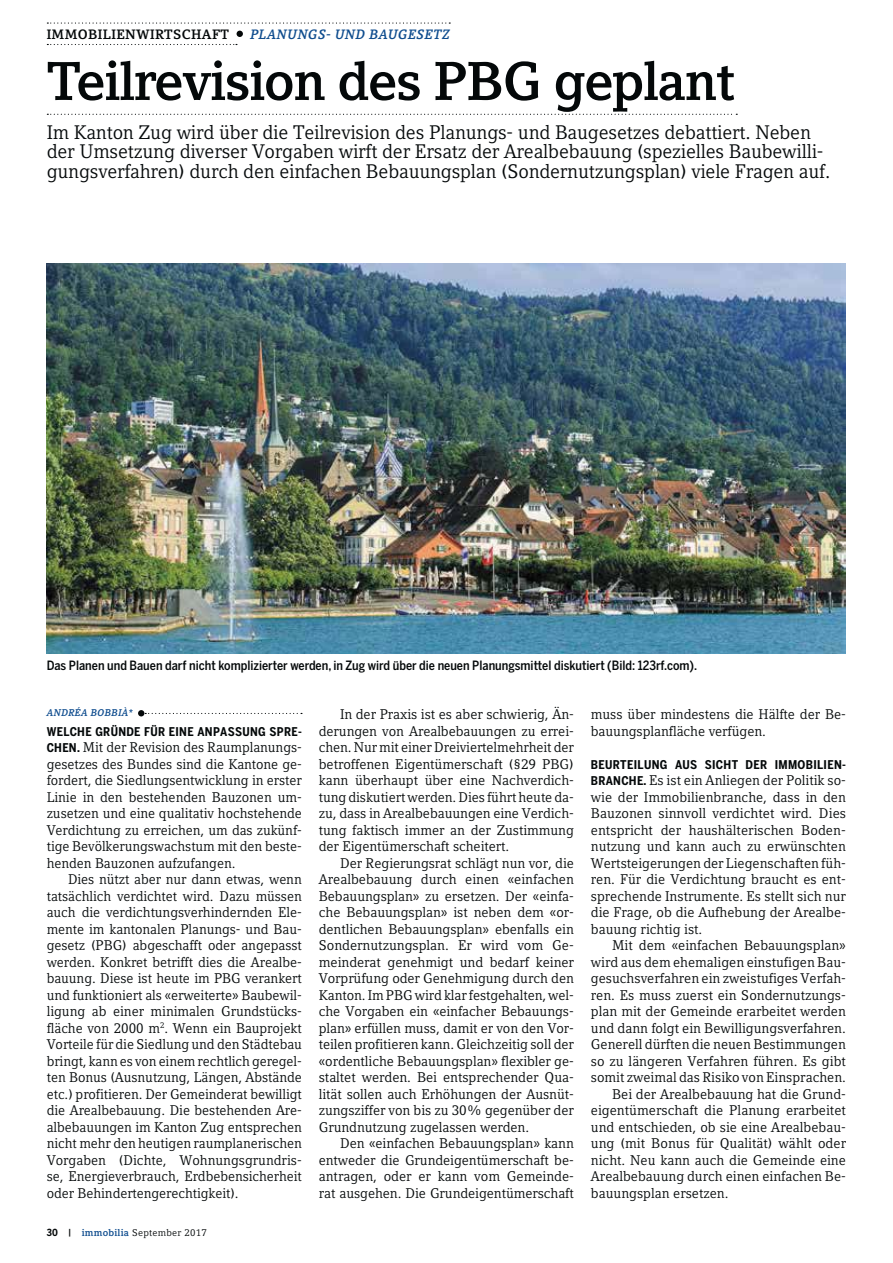
<style>
.page{position:relative;width:893px;height:1263px;background:#fff}
.page>*{position:absolute;margin:0;border:0;box-sizing:border-box;transform-origin:0 0}
.t1{font:700 54px "Compatil Letter LT Pro";letter-spacing:-.025em;color:#040809}
.t2{font:19.5px/19.5px "Compatil Letter LT Pro";letter-spacing:-.01em;color:#040809}
.t3{font:13.95px/16.5px "Compatil Letter LT Pro";color:#040809;text-align:justify}
.t4{font:italic 700 13.5px "Compatil Letter LT Pro";letter-spacing:.025em;color:#0e4c8e}
.t5{font:700 13.5px "Compatil Letter LT Pro";letter-spacing:.025em;color:#040809}
.t6{font:500 12.75px "Benton Sans Cond";color:#040809}
.t7{font:700 12px "Benton Sans Cond";letter-spacing:.025em;color:#040809}
.t8{font:9.75px "Compatil Letter LT Pro";letter-spacing:.025em;color:#040809}
.t9{font:italic 700 9.75px "Compatil Letter LT Pro";letter-spacing:.025em;color:#0e4c8e}
.s1{font-family:"Benton Sans Cond";font-weight:700;font-size:12px}
.s2{font-family:"Benton Sans Cond";font-weight:700}
.s3{font-weight:700}
.s4{font-weight:700;color:#0e4c8e}
</style>
<div class="page">
<svg style="left:47px;top:22px;width:403px;height:2px"></svg>
<svg style="left:47px;top:44px;width:190px;height:1px"></svg>
<svg style="left:237px;top:31px;width:6px;height:6px"></svg>
<svg style="left:138px;top:710px;width:164px;height:6px"></svg>
<svg style="left:47px;top:114px;width:690px;height:1px"></svg>
<img style="left:47px;top:264px;width:799px;height:389px">
<p class="t5" style="left:47px;top:29px;width:184px">IMMOBILIENWIRTSCHAFT</p>
<p class="t4" style="left:250px;top:26px;width:201px">PLANUNGS- UND BAUGESETZ</p>
<h1 class="t1" style="left:47px;top:60px;width:690px">Teilrevision des PBG geplant</h1>
<p class="t2" style="left:47px;top:124px;width:785px">Im Kanton Zug wird über die Teilrevision des Planungs- und Baugesetzes debattiert. Neben der Umsetzung diverser Vorgaben wirft der Ersatz der Arealbebauung (spezielles Baubewilli&shy;gungsverfahren) durch den einfachen Bebauungsplan (Sondernutzungsplan) viele Fragen auf.</p>
<p class="t6" style="left:47px;top:661px;width:652px">Das Planen und Bauen darf nicht komplizierter werden, in Zug wird über die neuen Planungsmittel diskutiert (Bild: 123rf.com).</p>
<p class="t9" style="left:47px;top:707px;width:87px">ANDRÉA BOBBIÀ*</p>
<p class="t7" style="left:47px;top:727px;width:256px">WELCHE GRÜNDE FÜR EINE ANPASSUNG SPRE-</p>
<p class="t3" style="left:47px;top:741px;width:257px"><span class="s1">CHEN.</span> Mit der Revision des Raumplanungs&shy;gesetzes des Bundes sind die Kantone ge&shy;fordert, die Siedlungsentwicklung in erster Linie in den bestehenden Bauzonen um&shy;zusetzen und eine qualitativ hochstehende Verdichtung zu erreichen, um das zukünf&shy;tige Bevölkerungswachstum mit den beste&shy;henden Bauzonen aufzufangen.</p>
<p class="t3" style="left:47px;top:873px;width:257px;text-indent:21px">Dies nützt aber nur dann etwas, wenn tatsächlich verdichtet wird. Dazu müssen auch die verdichtungsverhindernden Ele&shy;mente im kantonalen Planungs- und Bau&shy;gesetz (PBG) abgeschafft oder angepasst werden. Konkret betrifft dies die Arealbe&shy;bauung. Diese ist heute im PBG verankert und funktioniert als «erweiterte» Baubewil&shy;ligung ab einer minimalen Grundstücks&shy;fläche von 2000 m<sup>2</sup>. Wenn ein Bauprojekt Vorteile für die Siedlung und den Städtebau bringt, kann es von einem rechtlich geregel&shy;ten Bonus (Ausnutzung, Längen, Abstände etc.) profitieren. Der Gemeinderat bewilligt die Arealbebauung. Die bestehenden Are&shy;albebauungen im Kanton Zug entsprechen nicht mehr den heutigen raumplanerischen Vorgaben (Dichte, Wohnungsgrundris&shy;se, Energieverbrauch, Erdbebensicherheit oder Behindertengerechtigkeit).</p>
<p class="t8" style="left:47px;top:1229px;width:162px"><span class="s2">30</span> <span class="s3">|</span> <span class="s4">immobilia</span> September 2017</p>
<p class="t3" style="left:319px;top:708px;width:257px;text-indent:21px">In der Praxis ist es aber schwierig, Än&shy;derungen von Arealbebauungen zu errei&shy;chen. Nur mit einer Dreiviertelmehrheit der betroffenen Eigentümerschaft (§29 PBG) kann überhaupt über eine Nachverdich&shy;tung diskutiert werden. Dies führt heute da&shy;zu, dass in Arealbebauungen eine Verdich&shy;tung faktisch immer an der Zustimmung der Eigentümerschaft scheitert.</p>
<p class="t3" style="left:319px;top:856px;width:257px;text-indent:21px">Der Regierungsrat schlägt nun vor, die Arealbebauung durch einen «einfachen Bebauungsplan» zu ersetzen. Der «einfa&shy;che Bebauungsplan» ist neben dem «or&shy;dentlichen Bebauungsplan» ebenfalls ein Sondernutzungsplan. Er wird vom Ge&shy;meinderat genehmigt und bedarf keiner Vorprüfung oder Genehmigung durch den Kanton. Im PBG wird klar festgehalten, wel&shy;che Vorgaben ein «einfacher Bebauungs&shy;plan» erfüllen muss, damit er von den Vor&shy;teilen profitieren kann. Gleichzeitig soll der «ordentliche Bebauungsplan» flexibler ge&shy;staltet werden. Bei entsprechender Qua&shy;lität sollen auch Erhöhungen der Ausnüt&shy;zungsziffer von bis zu 30% gegenüber der Grundnutzung zugelassen werden.</p>
<p class="t3" style="left:319px;top:1137px;width:257px;text-indent:21px">Den «einfachen Bebauungsplan» kann entweder die Grundeigentümerschaft be&shy;antragen, oder er kann vom Gemeinde&shy;rat ausgehen. Die Grundeigentümerschaft</p>
<p class="t3" style="left:591px;top:708px;width:257px">muss über mindestens die Hälfte der Be&shy;bauungsplanfläche verfügen.</p>
<p class="t7" style="left:591px;top:760px;width:257px">BEURTEILUNG AUS SICHT DER IMMOBILIEN-</p>
<p class="t3" style="left:591px;top:774px;width:257px"><span class="s1">BRANCHE.</span> Es ist ein Anliegen der Politik so&shy;wie der Immobilienbranche, dass in den Bauzonen sinnvoll verdichtet wird. Dies entspricht der haushälterischen Boden&shy;nutzung und kann auch zu erwünschten Wertsteigerungen der Liegenschaften füh&shy;ren. Für die Verdichtung braucht es ent&shy;sprechende Instrumente. Es stellt sich nur die Frage, ob die Aufhebung der Arealbe&shy;bauung richtig ist.</p>
<p class="t3" style="left:612px;top:939px;width:235px">Mit dem «einfachen Bebauungsplan»</p>
<p class="t3" style="left:591px;top:955px;width:257px">wird aus dem ehemaligen einstufigen Bau-</p>
<p class="t3" style="left:591px;top:972px;width:257px">gesuchsverfahren ein zweistufiges Verfah-</p>
<p class="t3" style="left:591px;top:988px;width:256px">ren. Es muss zuerst ein Sondernutzungs-</p>
<p class="t3" style="left:591px;top:1005px;width:256px">plan mit der Gemeinde erarbeitet werden</p>
<p class="t3" style="left:591px;top:1021px;width:257px">und dann folgt ein Bewilligungsverfahren.</p>
<p class="t3" style="left:591px;top:1038px;width:257px">Generell dürften die neuen Bestimmungen</p>
<p class="t3" style="left:591px;top:1054px;width:256px">so zu längeren Verfahren führen. Es gibt</p>
<p class="t3" style="left:591px;top:1071px;width:257px">somit zweimal das Risiko von Einsprachen.</p>
<p class="t3" style="left:612px;top:1087px;width:235px">Bei der Arealbebauung hat die Grund-</p>
<p class="t3" style="left:591px;top:1104px;width:257px">eigentümerschaft die Planung erarbeitet</p>
<p class="t3" style="left:591px;top:1120px;width:256px">und entschieden, ob sie eine Arealbebau-</p>
<p class="t3" style="left:591px;top:1137px;width:257px">ung (mit Bonus für Qualität) wählt oder</p>
<p class="t3" style="left:591px;top:1153px;width:256px">nicht. Neu kann auch die Gemeinde eine</p>
<p class="t3" style="left:591px;top:1170px;width:257px">Arealbebauung durch einen einfachen Be-</p>
<p class="t3" style="left:591px;top:1186px;width:139px">bauungsplan ersetzen.</p>
</div>
